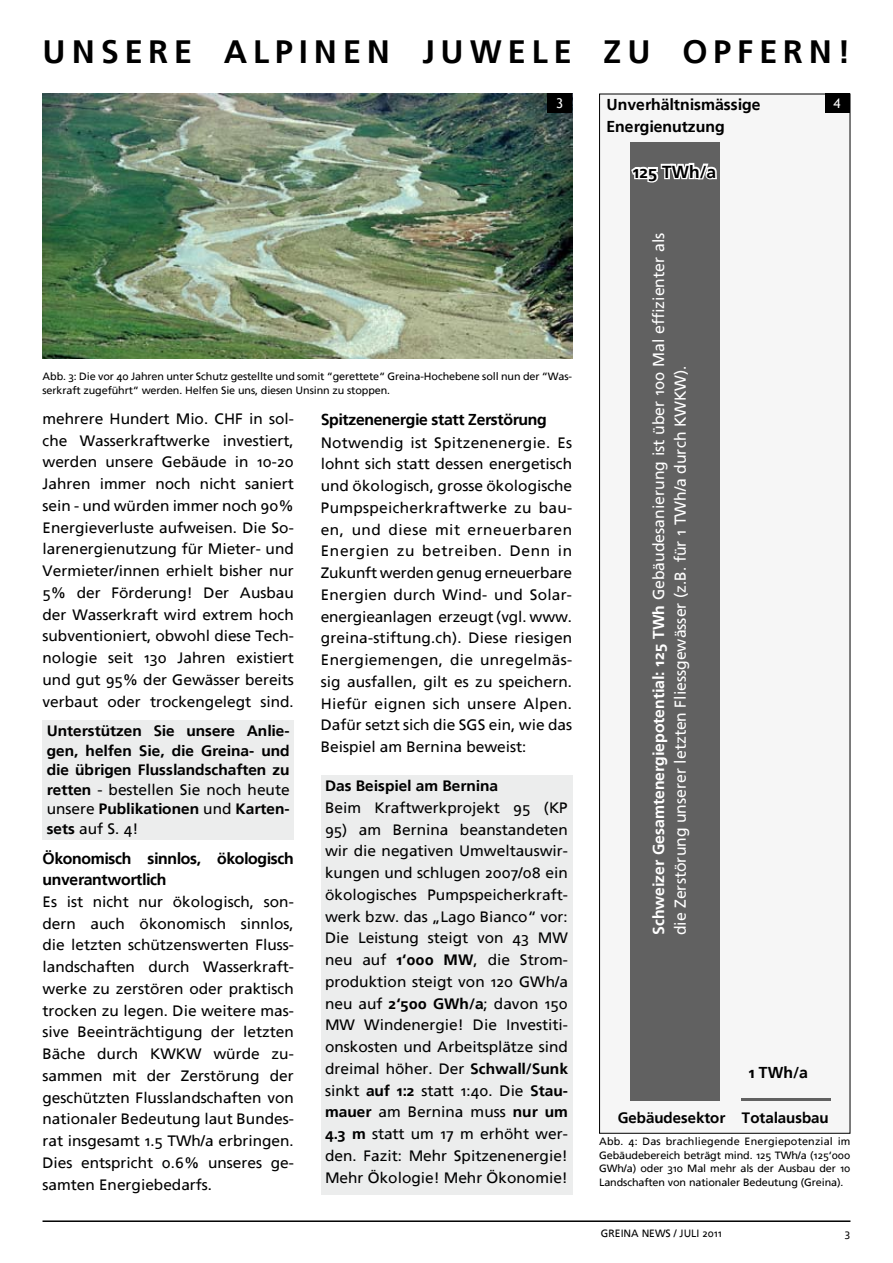
<style>
.page{position:relative;width:893px;height:1263px;background:#fff}
.page>*{position:absolute;margin:0;border:0;box-sizing:border-box;transform-origin:0 0}
.t1{font:700 32.25px "Frutiger Linotype";color:#000}
.t2{font:700 17.4px "Frutiger Linotype";color:#000}
.t3{font:15.75px/21.8px "Frutiger Linotype";color:#fff}
.t4{font:700 15.75px/21.3px "Frutiger Linotype";letter-spacing:-.02em;color:#000}
.t5{font:700 15.75px/21.8px "Frutiger Linotype";color:#000}
.t6{font:15px/21.8px "Frutiger Linotype";color:#000;text-align:justify}
.t7{font:700 15px/19.5px "Frutiger Linotype";color:#000;text-align:justify}
.t8{font:13.5px "Trebuchet MS";color:#fff}
.t9{font:10.5px/13.5px "Frutiger Linotype";letter-spacing:-.01em;color:#000;text-align:justify}
.s1{font-weight:400}
.s2{font-weight:700}
</style>
<div class="page">
<hr style="left:43px;top:1220px;width:807px;height:2px;background:#000">
<div style="left:43px;top:720px;width:251px;height:120px;background:#eceded"></div>
<div style="left:600px;top:94px;width:250px;height:1039px;background:#f6f6f6"></div>
<div style="left:630px;top:142px;width:89px;height:959px;background:#616161"></div>
<hr style="left:741px;top:1099px;width:89px;height:2px;background:#616161">
<div style="left:825px;top:94px;width:24px;height:19px;background:#000"></div>
<svg style="left:631px;top:162px;width:86px;height:21px"></svg>
<img style="left:43px;top:94px;width:529px;height:264px">
<div style="left:547px;top:94px;width:25px;height:19px;background:#000"></div>
<div style="left:321px;top:775px;width:251px;height:420px;background:#eceded"></div>
<h1 class="t1" style="left:43px;top:32px;width:26px">unsere</h1>
<h1 class="t1" style="left:224px;top:32px;width:25px">alpinen</h1>
<h1 class="t1" style="left:422px;top:32px;width:45px">Juwele</h1>
<h1 class="t1" style="left:603px;top:32px;width:23px">zu</h1>
<h1 class="t1" style="left:682px;top:32px;width:26px">opfern</h1>
<h1 class="t1" style="left:838px;top:32px;width:14px">!</h1>
<p class="t8" style="left:556px;top:95px;width:9px">3</p>
<p class="t9" style="left:43px;top:370px;width:531px">Abb. 3: Die vor 40 Jahren unter Schutz gestellte und somit “gerettete“ Greina-Hochebene soll nun der “Was&shy;serkraft zugeführt“ werden. Helfen Sie uns, diesen U nsinn zu stoppen.</p>
<p class="t6" style="left:43px;top:408px;width:253px">mehrere Hundert Mio. CHF in sol&shy;che Wasserkraftwerke investiert, werden unsere Gebäude in 10-20<br>Jahren immer noch nicht saniert sein - und würden immer noch 90% Energieverluste aufweisen. Die So&shy;larenergienutzung für Mieter- und Vermieter/innen erhielt bisher nur 5% der Förderung! Der Ausbau der Wasserkraft wird extrem hoch subventioniert, obwohl diese Tech&shy;nologie seit 130 Jahren existiert und gut 95% der Gewässer bereits verbaut oder trockengelegt sind.</p>
<p class="t7" style="left:47px;top:721px;width:244px">Unterstützen Sie unsere Anlie&shy;gen, helfen Sie, die Greina- und die übrigen Flusslandschaften zu retten <span class="s1">- bestellen Sie noch heute unsere</span> Publikationen <span class="s1">und</span> Karten&shy;sets <span class="s1">auf S. 4!</span></p>
<p class="t4" style="left:43px;top:847px;width:253px">Ökonomisch sinnlos, ökologisch unverantwortlich</p>
<p class="t6" style="left:43px;top:891px;width:253px">Es ist nicht nur ökologisch, son&shy;dern auch ökonomisch sinnlos, die letzten schützenswerten Fluss&shy;landschaften durch Wasserkraft&shy;werke zu zerstören oder praktisch trocken zu legen. Die weitere mas&shy;sive Beeinträchtigung der letzten Bäche durch KWKW würde zu&shy;sammen mit der Zerstörung der geschützten Flusslandschaften von nationaler Bedeutung laut Bundes&shy;rat insgesamt 1.5 TWh/a erbringen.<br>Dies entspricht 0.6% unseres ge&shy;samten Energiebedarfs.</p>
<p class="t4" style="left:321px;top:409px;width:227px">Spitzenenergie statt Zerstörung</p>
<p class="t6" style="left:321px;top:431px;width:253px">Notwendig ist Spitzenenergie. Es lohnt sich statt dessen energetisch und ökologisch, grosse ökologische Pumpspeicherkraftwerke zu bau&shy;en, und diese mit erneuerbaren Energien zu betreiben. Denn in Zukunft werden genug erneuerbare Energien durch Wind- und Solar&shy;energieanlagen erzeugt (vgl. www. greina-stiftung.ch). Diese riesigen Energiemengen, die unregelmäs&shy;sig ausfallen, gilt es zu speichern.<br>Hiefür eignen sich unsere Alpen.<br>Dafür setzt sich die SGS ein, wie das Beispiel am Bernina beweist:</p>
<p class="t7" style="left:325px;top:776px;width:175px">Das Beispiel am Bernina</p>
<p class="t6" style="left:325px;top:797px;width:244px">Beim Kraftwerkprojekt 95 (KP</p>
<p class="t6" style="left:325px;top:818px;width:244px">95) am Bernina beanstandeten wir die negativen Umweltauswir&shy;kungen und schlugen 2007/08 ein ökologisches Pumpspeicherkraft&shy;werk bzw. das „Lago Bianco“ vor:<br>Die Leistung steigt von 43 MW neu auf <span class="s2">1‘000 MW</span>, die Strom&shy;produktion steigt von 120 GWh/a neu auf <span class="s2">2‘500 GWh/a</span>; davon 150<br>MW Windenergie! Die Investiti&shy;onskosten und Arbeitsplätze sind dreimal höher. Der <span class="s2">Schwall/Sunk </span>sinkt <span class="s2">auf 1:2</span> statt 1:40. Die <span class="s2">Stau&shy;mauer</span> am Bernina muss <span class="s2">nur um 4.3 m</span> statt um 17 m erhöht wer&shy;den. Fazit: Mehr Spitzenenergie!<br>Mehr Ökologie! Mehr Ökonomie!</p>
<p class="t5" style="left:606px;top:94px;width:156px">Unverhältnismässige<br>Energienutzung</p>
<p class="t8" style="left:833px;top:95px;width:9px">4</p>
<p class="t2" style="left:633px;top:161px;width:85px">125 TWh/a</p>
<p class="t3" style="left:648px;top:935px;width:704px;rotate:-90deg"><span class="s2">Schweizer Gesamtenergiepotential: 125 TWh</span> Gebäudesanierung ist über 100 Mal effizienter als die Zerstörung unserer letzten Fliessgewässer (z.B. für 1 TWh/a durch KWKW).</p>
<p class="t4" style="left:748px;top:1061px;width:61px">1 TWh/a</p>
<p class="t7" style="left:618px;top:1107px;width:212px">Gebäudesektor Totalausbau</p>
<p class="t9" style="left:599px;top:1135px;width:253px">Abb. 4: Das brachliegende Energiepotenzial im Gebäudebereich beträgt mind. 125 TWh/a (125‘000<br>GWh/a) oder 310 Mal mehr als der Ausbau der 10<br>Landschaften von nationaler Bedeutung (Greina).</p>
<p class="t9" style="left:601px;top:1226px;width:123px">GREINA NEWS / Juli 2011</p>
<p class="t9" style="left:845px;top:1226px;width:7px">3</p>
</div>
